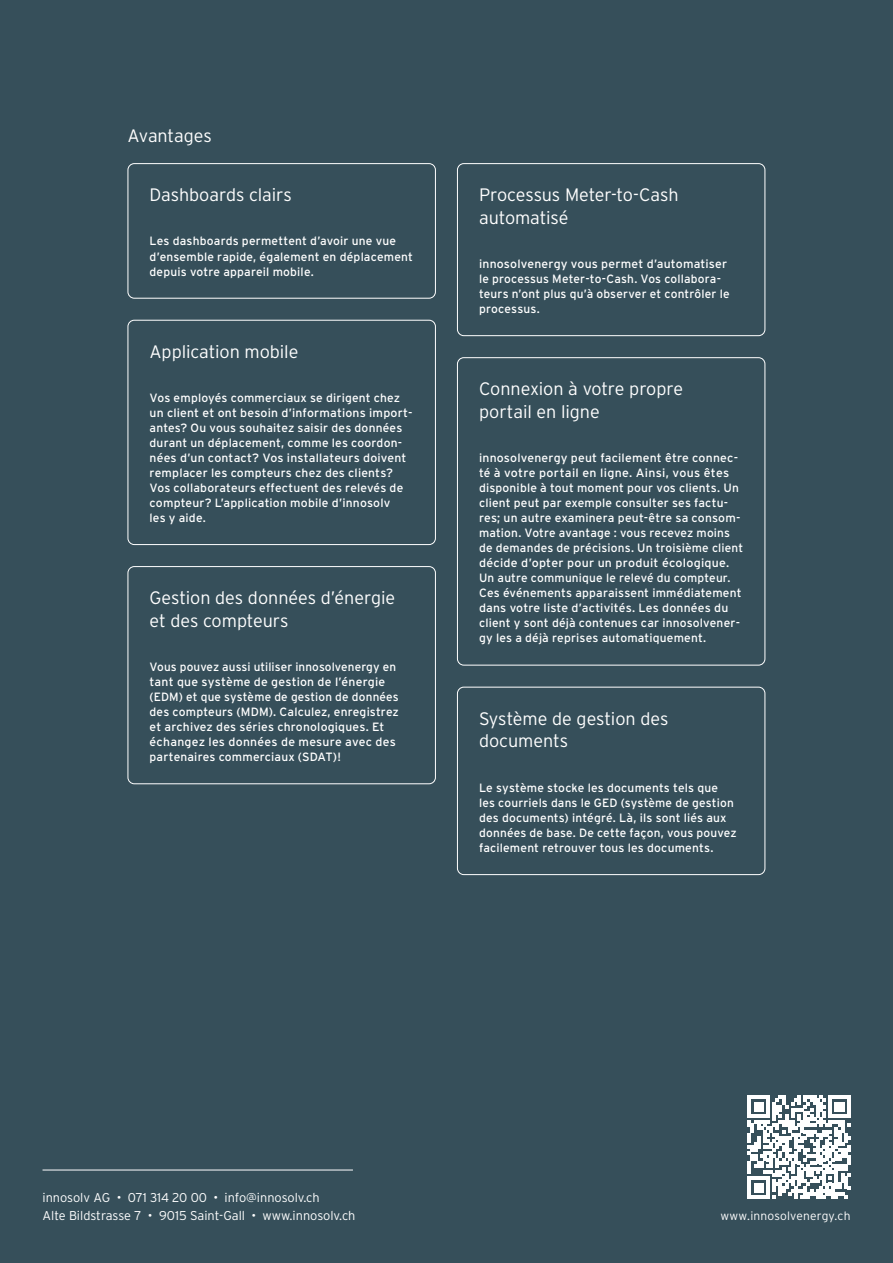
<style>
.page{position:relative;width:893px;height:1263px;background:#364f5a}
.page>*{position:absolute;margin:0;border:0;box-sizing:border-box;transform-origin:0 0}
.t1{font:300 18px/22.5px "Interstate";letter-spacing:-.005em;color:#fff}
.t2{font:300 12.75px/18px "Interstate";color:#fff}
.t3{font:12px/15px "Interstate";letter-spacing:.015em;color:#fff}
.t4{font:300 12px "Interstate";letter-spacing:.015em;color:#fff}
</style>
<div class="page">
<svg style="left:748px;top:1096px;width:102px;height:102px"></svg>
<div style="left:128px;top:163px;width:308px;height:136px;border:1px solid #fff;border-radius:6px"></div>
<div style="left:457px;top:163px;width:308px;height:173px;border:1px solid #fff;border-radius:6px"></div>
<div style="left:128px;top:566px;width:308px;height:218px;border:1px solid #fff;border-radius:6px"></div>
<div style="left:128px;top:320px;width:308px;height:225px;border:1px solid #fff;border-radius:6px"></div>
<div style="left:457px;top:357px;width:308px;height:308px;border:1px solid #fff;border-radius:6px"></div>
<div style="left:457px;top:687px;width:308px;height:188px;border:1px solid #fff;border-radius:6px"></div>
<hr style="left:43px;top:1170px;width:310px;height:1px;background:#fff">
<h1 class="t1" style="left:128px;top:125px;width:86px">Avantages</h1>
<h1 class="t1" style="left:150px;top:184px;width:144px">Dashboards clairs</h1>
<p class="t3" style="left:150px;top:234px;width:265px">Les dashboards permettent d’avoir une vue d’ensemble rapide, également en déplacement depuis votre appareil mobile.</p>
<h1 class="t1" style="left:479px;top:184px;width:201px">Processus Meter-to-Cash automatisé</h1>
<p class="t3" style="left:479px;top:257px;width:252px">innosolvenergy vous permet d’automatiser le processus Meter-to-Cash. Vos collabora&shy;teurs n’ont plus qu’à observer et contrôler le processus.</p>
<h1 class="t1" style="left:150px;top:341px;width:150px">Application mobile</h1>
<p class="t3" style="left:150px;top:391px;width:265px">Vos employés commerciaux se dirigent chez un client et ont besoin d’informations import&shy;antes? Ou vous souhaitez saisir des données durant un déplacement, comme les coordon&shy;nées d’un contact? Vos installateurs doivent remplacer les compteurs chez des clients?<br>Vos collaborateurs effectuent des relevés de compteur? L’application mobile d’innosolv<br>les y aide.</p>
<h1 class="t1" style="left:479px;top:379px;width:206px">Connexion à votre propre portail en ligne</h1>
<p class="t3" style="left:479px;top:451px;width:266px">innosolvenergy peut facilement être connec&shy;té à votre portail en ligne. Ainsi, vous êtes disponible à tout moment pour vos clients. Un client peut par exemple consulter ses factu&shy;res; un autre examinera peut-être sa consom&shy;mation. Votre avantage : vous recevez moins de demandes de précisions. Un troisième client décide d’opter pour un produit écologique.<br>Un autre communique le relevé du compteur.<br>Ces événements apparaissent immédiatement dans votre liste d’activités. Les données du client y sont déjà contenues car innosolvener&shy;gy les a déjà reprises automatiquement.</p>
<h1 class="t1" style="left:150px;top:587px;width:247px">Gestion des données d’énergie et des compteurs</h1>
<p class="t3" style="left:150px;top:660px;width:251px">Vous pouvez aussi utiliser innosolvenergy en tant que système de gestion de l’énergie (EDM) et que système de gestion de données des compteurs (MDM). Calculez, enregistrez et archivez des séries chronologiques. Et échangez les données de mesure avec des partenaires commerciaux (SDAT)!</p>
<h1 class="t1" style="left:479px;top:708px;width:191px">Système de gestion des documents</h1>
<p class="t3" style="left:479px;top:780px;width:259px">Le système stocke les documents tels que les courriels dans le GED (système de gestion des documents) intégré. Là, ils sont liés aux données de base. De cette façon, vous pouvez facilement retrouver tous les documents.</p>
<p class="t2" style="left:43px;top:1189px;width:314px">innosolv AG • 071 314 20 00 • info@innosolv.ch<br>Alte Bildstrasse 7 • 9015 Saint-Gall • www.innosolv.ch</p>
<p class="t4" style="left:720px;top:1211px;width:132px">www.innosolvenergy.ch</p>
</div>
